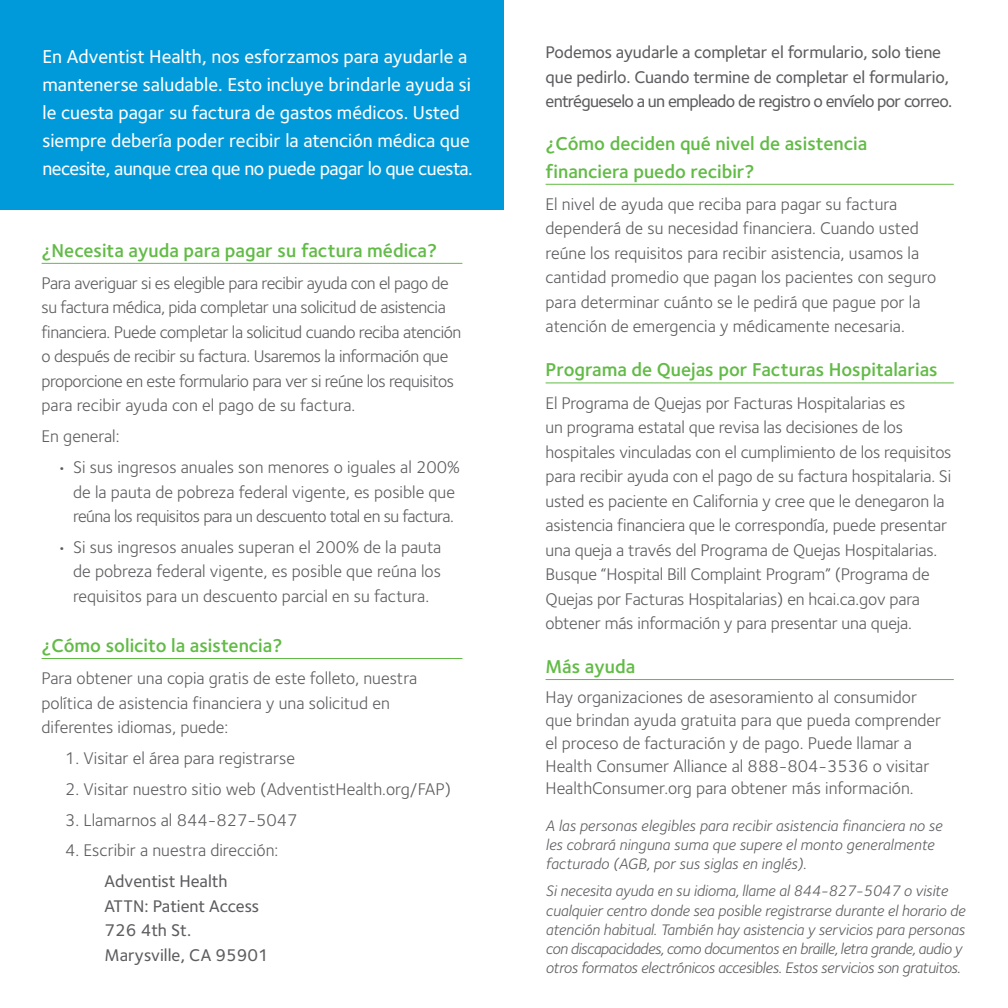
<style>
.page{position:relative;width:1008px;height:1008px;background:#fff}
.page>*{position:absolute;margin:0;border:0;box-sizing:border-box;transform-origin:0 0}
.t1{font:500 19.25px/28px "Foundry Sterling";color:#fff}
.t2{font:600 19.25px/28px "Foundry Sterling";color:#62bb46}
.t3{font:17.5px/24.5px "Foundry Sterling";letter-spacing:-.01em;color:#5d5d60}
.t4{font:500 17.5px/24.5px "Foundry Sterling";letter-spacing:-.01em;color:#5d5d60}
.t5{font:italic 15.75px/19.2px "Foundry Sterling";letter-spacing:-.01em;color:#5d5d60}
</style>
<div class="page">
<div style="left:0;top:0;width:503px;height:209px;background:#009ada"></div>
<hr style="left:42px;top:263px;width:420px;height:1px;background:#62bb46">
<hr style="left:42px;top:658px;width:420px;height:1px;background:#62bb46">
<hr style="left:546px;top:184px;width:408px;height:1px;background:#62bb46">
<hr style="left:546px;top:382px;width:408px;height:1px;background:#62bb46">
<hr style="left:546px;top:679px;width:408px;height:1px;background:#62bb46">
<p class="t1" style="left:42px;top:42px;width:432px">En Adventist Health, nos esforzamos para ayudarle a mantenerse saludable. Esto incluye brindarle ayuda si le cuesta pagar su factura de gastos médicos. Usted siempre debería poder recibir la atención médica que necesite, aunque crea que no puede pagar lo que cuesta.</p>
<p class="t2" style="left:42px;top:237px;width:397px">¿Necesita ayuda para pagar su factura médica?</p>
<p class="t3" style="left:42px;top:271px;width:421px">Para averiguar si es elegible para recibir ayuda con el pago de su factura médica, pida completar una solicitud de asistencia financiera. Puede completar la solicitud cuando reciba atención o después de recibir su factura. Usaremos la información que proporcione en este formulario para ver si reúne los requisitos para recibir ayuda con el pago de su factura.</p>
<p class="t3" style="left:42px;top:424px;width:79px">En general:</p>
<p class="t3" style="left:73px;top:455px;width:388px;text-indent:-16px">• Si sus ingresos anuales son menores o iguales al 200% de la pauta de pobreza federal vigente, es posible que reúna los requisitos para un descuento total en su factura.</p>
<p class="t3" style="left:73px;top:535px;width:370px;text-align:justify;text-indent:-16px">• Si sus ingresos anuales superan el 200% de la pauta de pobreza federal vigente, es posible que reúna los requisitos para un descuento parcial en su factura.</p>
<p class="t2" style="left:42px;top:632px;width:242px">¿Cómo solicito la asistencia?</p>
<p class="t3" style="left:42px;top:666px;width:377px">Para obtener una copia gratis de este folleto, nuestra política de asistencia financiera y una solicitud en diferentes idiomas, puede:</p>
<p class="t3" style="left:65px;top:746px;width:231px">1. Visitar el área para registrarse</p>
<p class="t3" style="left:65px;top:777px;width:388px">2. Visitar nuestro sitio web (AdventistHealth.org/FAP)</p>
<p class="t3" style="left:65px;top:808px;width:234px">3. Llamarnos al 844-827-5047</p>
<p class="t3" style="left:65px;top:838px;width:215px">4. Escribir a nuestra dirección:</p>
<p class="t4" style="left:105px;top:869px;width:166px">Adventist Health<br>ATTN: Patient Access<br>726 4th St.<br>Marysville, CA 95901</p>
<p class="t4" style="left:546px;top:41px;width:408px">Podemos ayudarle a completar el formulario, solo tiene que pedirlo. Cuando termine de completar el formulario, entrégueselo a un empleado de registro o envíelo por correo.</p>
<p class="t2" style="left:546px;top:130px;width:323px">¿Cómo deciden qué nivel de asistencia financiera puedo recibir?</p>
<p class="t3" style="left:546px;top:192px;width:392px">El nivel de ayuda que reciba para pagar su factura dependerá de su necesidad financiera. Cuando usted reúne los requisitos para recibir asistencia, usamos la cantidad promedio que pagan los pacientes con seguro para determinar cuánto se le pedirá que pague por la atención de emergencia y médicamente necesaria.</p>
<p class="t2" style="left:546px;top:356px;width:394px">Programa de Quejas por Facturas Hospitalarias</p>
<p class="t3" style="left:546px;top:391px;width:408px">El Programa de Quejas por Facturas Hospitalarias es<br>un programa estatal que revisa las decisiones de los hospitales vinculadas con el cumplimiento de los requisitos para recibir ayuda con el pago de su factura hospitalaria. Si usted es paciente en California y cree que le denegaron la asistencia financiera que le correspondía, puede presentar una queja a través del Programa de Quejas Hospitalarias.<br>Busque “Hospital Bill Complaint Program” (Programa de Quejas por Facturas Hospitalarias) en hcai.ca.gov para obtener más información y para presentar una queja.</p>
<p class="t2" style="left:546px;top:653px;width:91px">Más ayuda</p>
<p class="t3" style="left:546px;top:686px;width:397px;line-height:22.8px">Hay organizaciones de asesoramiento al consumidor que brindan ayuda gratuita para que pueda comprender el proceso de facturación y de pago. Puede llamar a Health Consumer Alliance al 888-804-3536 o visitar HealthConsumer.org para obtener más información.</p>
<p class="t5" style="left:546px;top:816px;width:398px">A las personas elegibles para recibir asistencia financiera no se les cobrará ninguna suma que supere el monto generalmente facturado (AGB, por sus siglas en inglés).</p>
<p class="t5" style="left:546px;top:881px;width:421px">Si necesita ayuda en su idioma, llame al 844-827-5047 o visite cualquier centro donde sea posible registrarse durante el horario de atención habitual. También hay asistencia y servicios para personas con discapacidades, como documentos en braille, letra grande, audio y otros formatos electrónicos accesibles. Estos servicios son gratuitos.</p>
</div>
